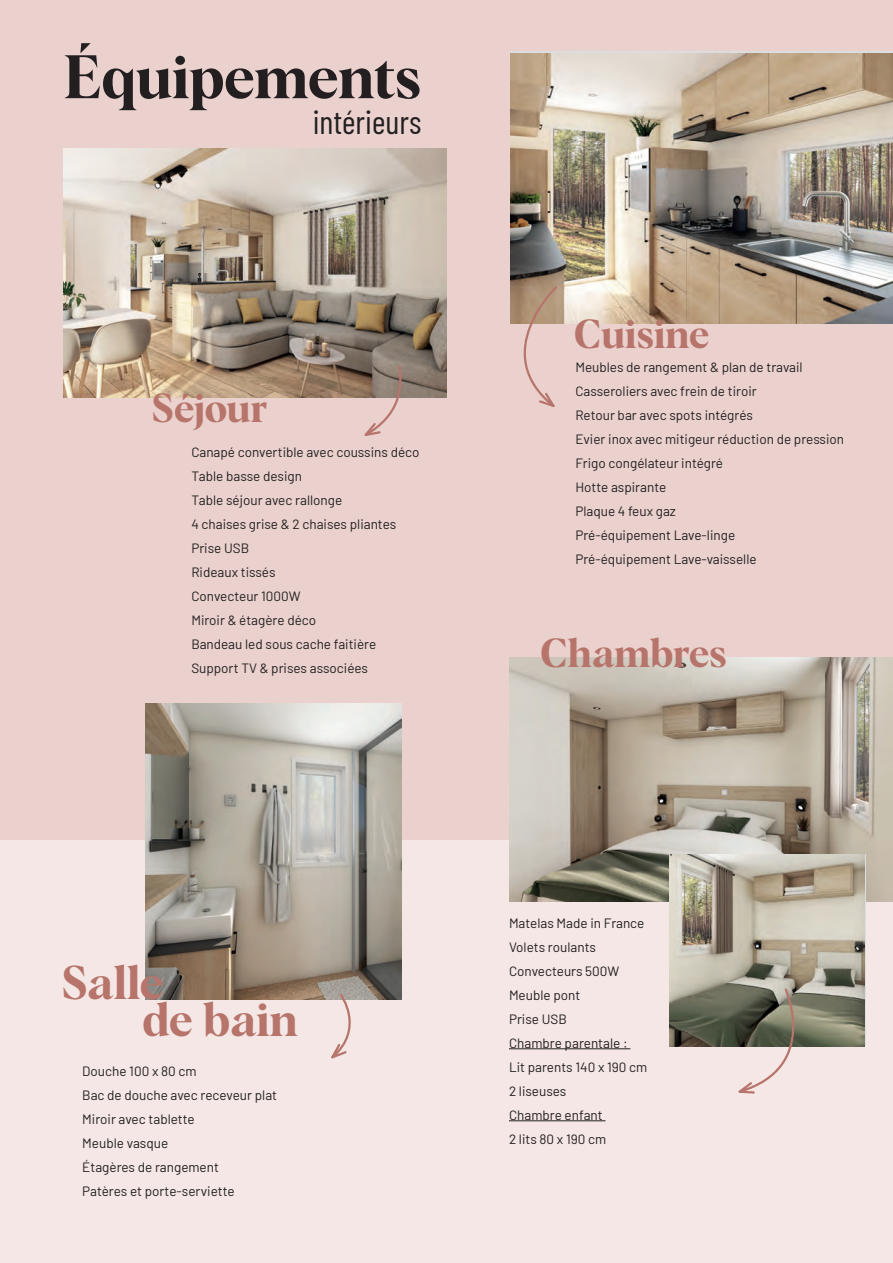
<style>
.page{position:relative;width:893px;height:1263px;background:#ead1cd}
.page>*{position:absolute;margin:0;border:0;box-sizing:border-box;transform-origin:0 0}
.t1{font:60px "Albra Semi";letter-spacing:-.005em;color:#231f20}
.t2{font:46.2px/36.2px "Albra Semi";color:#b7746a}
.t3{font:39.6px "Albra Semi";color:#b7746a}
.t4{font:32.85px "Barlow Condensed";color:#231f20}
.t5{font:13.5px/24px "Barlow";color:#231f20}
</style>
<div class="page">
<div style="left:0;top:840px;width:893px;height:423px;background:#f4e7e5"></div>
<hr style="left:509px;top:1048px;width:121px;height:1px;background:#231f20">
<hr style="left:509px;top:1120px;width:96px;height:1px;background:#231f20">
<img style="left:510px;top:53px;width:383px;height:270px">
<img style="left:509px;top:657px;width:384px;height:245px">
<img style="left:145px;top:703px;width:256px;height:296px">
<svg style="left:510px;top:285px;width:49px;height:122px"></svg>
<img style="left:64px;top:149px;width:382px;height:248px">
<svg style="left:360px;top:364px;width:42px;height:72px"></svg>
<svg style="left:327px;top:993px;width:38px;height:66px"></svg>
<img style="left:669px;top:854px;width:195px;height:192px">
<svg style="left:733px;top:987px;width:87px;height:107px"></svg>
<h1 class="t1" style="left:64px;top:33px;width:359px">Équipements</h1>
<h3 class="t4" style="left:313px;top:99px;width:110px">intérieurs</h3>
<h3 class="t3" style="left:151px;top:379px;width:118px">Séjour</h3>
<p class="t5" style="left:191px;top:439px;width:230px">Canapé convertible avec coussins déco<br>Table basse design<br>Table séjour avec rallonge<br>4 chaises grise &amp; 2 chaises pliantes<br>Prise USB<br>Rideaux tissés<br>Convecteur 1000W<br>Miroir &amp; étagère déco<br>Bandeau led sous cache faitière<br>Support TV &amp; prises associées</p>
<h3 class="t3" style="left:574px;top:305px;width:137px">Cuisine</h3>
<p class="t5" style="left:575px;top:354px;width:270px">Meubles de rangement &amp; plan de travail<br>Casseroliers avec frein de tiroir<br>Retour bar avec spots intégrés<br>Evier inox avec mitigeur réduction de pression<br>Frigo congélateur intégré<br>Hotte aspirante<br>Plaque 4 feux gaz<br>Pré-équipement Lave-linge<br>Pré-équipement Lave-vaisselle</p>
<h3 class="t3" style="left:540px;top:624px;width:188px">Chambres</h3>
<h2 class="t2" style="left:143px;top:962px;width:157px;text-indent:-81px">Salle<br>de bain</h2>
<p class="t5" style="left:82px;top:1058px;width:196px">Douche 100 x 80 cm<br>Bac de douche avec receveur plat<br>Miroir avec tablette<br>Meuble vasque<br>Étagères de rangement<br>Patères et porte-serviette</p>
<p class="t5" style="left:509px;top:910px;width:140px">Matelas Made in France<br>Volets roulants<br>Convecteurs 500W<br>Meuble pont<br>Prise USB<br>Chambre parentale :<br>Lit parents 140 x 190 cm<br>2 liseuses<br>Chambre enfant<br>2 lits 80 x 190 cm</p>
</div>
